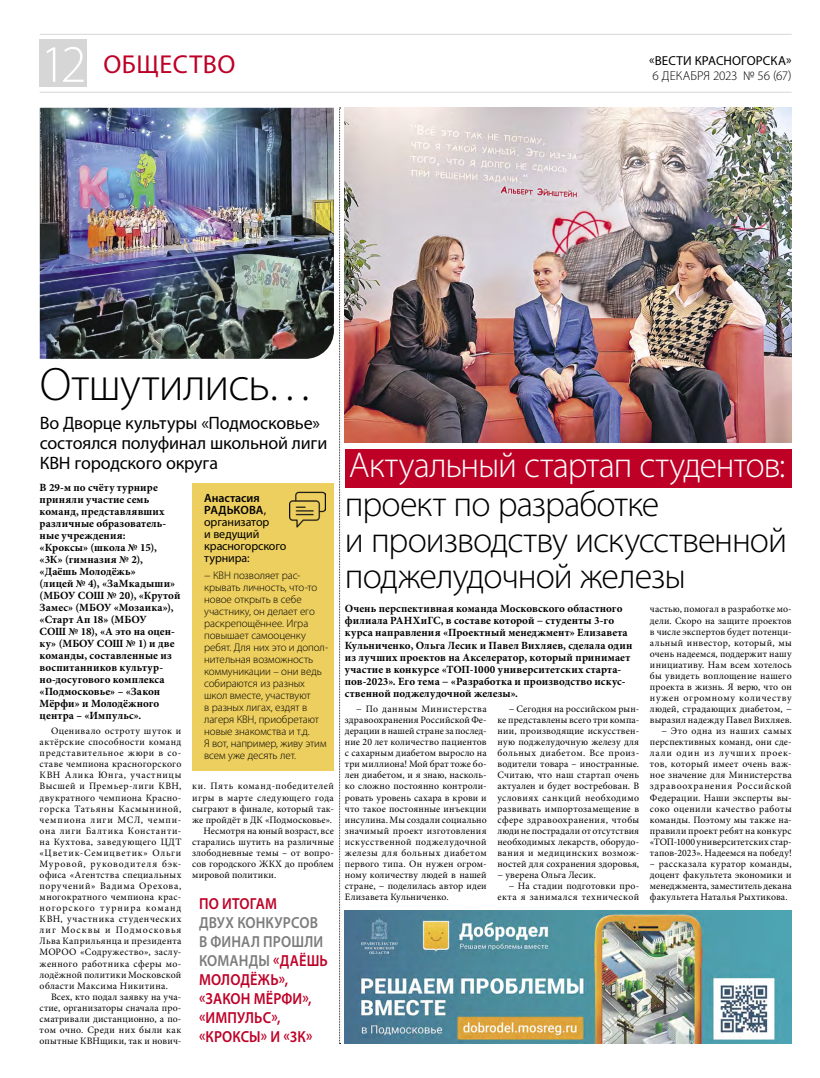
<style>
.page{position:relative;width:820px;height:1078px;background:#fff}
.page>*{position:absolute;margin:0;border:0;box-sizing:border-box;transform-origin:0 0}
.t1{font:300 53px "Myriad Pro";color:#fff}
.t2{font:300 47px "Myriad Pro";letter-spacing:-.015em;color:#000}
.t3{font:300 36px/36px "Myriad Pro";letter-spacing:-.025em;color:#000}
.t4{font:300 36px "Myriad Pro";letter-spacing:-.03em;color:#fff}
.t5{font:26px "Myriad Pro";letter-spacing:.02em;color:#be0027}
.t6{font:18px/20px "Myriad Pro";letter-spacing:-.01em;color:#000}
.t7{font:600 16px/19px "Myriad Pro";letter-spacing:.01em;color:#be0027;scale:.9 1}
.t8{font:13px "Myriad Pro";letter-spacing:.01em;color:#000}
.t9{font:300 13px "Myriad Pro";letter-spacing:-.005em;color:#000}
.t10{font:12px/12px "Myriad Pro";letter-spacing:-.01em;color:#000}
.t11{font:700 11px/12px "Minion Pro";letter-spacing:.015em;color:#000}
.t12{font:300 11px/12px "Myriad Pro";letter-spacing:-.005em;color:#000}
.t13{font:9.8px/11.1px "Minion Pro";letter-spacing:.02em;color:#000;text-align:justify}
.t14{font:9.8px "Minion Pro";letter-spacing:.06em;color:#000}
.t15{font:9.8px "Minion Pro";letter-spacing:.04em;color:#000}
.s1{font-weight:600}
.s2{color:#7c7c7c}
</style>
<div class="page">
<hr style="left:40px;top:92px;width:751px;height:1px;background:#d6d6d6">
<hr style="left:40px;top:34px;width:751px;height:1px;background:#d6d6d6">
<div style="left:40px;top:40px;width:47px;height:47px;background:#d6d6d6"></div>
<div style="left:345px;top:448px;width:446px;height:39px;background:#be0027"></div>
<img style="left:345px;top:108px;width:446px;height:334px">
<img style="left:345px;top:910px;width:446px;height:133px">
<img style="left:40px;top:108px;width:294px;height:251px">
<div style="left:193px;top:483px;width:141px;height:287px;background:#edcf5f"></div>
<img style="left:289px;top:491px;width:36px;height:36px">
<svg style="left:339px;top:108px;width:1px;height:936px"></svg>
<h1 class="t1" style="left:40px;top:32px;width:48px">12</h1>
<h3 class="t8" style="left:649px;top:53px;width:144px">«ВЕСТИ КРАСНОГОРСКА»</h3>
<h3 class="t5" style="left:103px;top:48px;width:133px">ОБЩЕСТВО</h3>
<h3 class="t9" style="left:652px;top:68px;width:140px">6 ДЕКАБРЯ 2023 № 56 (67)</h3>
<h2 class="t2" style="left:40px;top:355px;width:275px">Отшутились…</h2>
<h3 class="t6" style="left:40px;top:412px;width:289px">Во Дворце культуры «Подмосковье» состоялся полуфинал школьной лиги<br>КВН городского округа</h3>
<p class="t11" style="left:40px;top:481px;width:142px">В 29-м по счёту турнире приняли участие семь команд, представлявших различные образователь&shy;ные учреждения:<br>«Кроксы» (школа № 15), «3К» (гимназия № 2), «Даёшь Молодёжь»<br>(лицей № 4), «ЗаМкадыши» (МБОУ СОШ № 20), «Крутой<br>Замес» (МБОУ «Мозаика»), «Старт Ап 18» (МБОУ<br>СОШ № 18), «А это на оцен&shy;ку» (МБОУ СОШ № 1) и две команды, составленные из воспитанников культур&shy;но-досугового комплекса «Подмосковье» – «Закон<br>Мёрфи» и Молодёжного центра – «Импульс».</p>
<p class="t13" style="left:40px;top:725px;width:143px;text-indent:11px">Оценивало остроту шуток и актёрские способности команд представительное жюри в со&shy;ставе чемпиона красногорского КВН Алика Юнга, участницы Высшей и Премьер-лиги КВН, двукратного чемпиона Красно&shy;горска Татьяны Касмыниной, чемпиона лиги МСЛ, чемпи&shy;она лиги Балтика Константи&shy;на Кухтова, заведующего ЦДТ «Цветик-Семицветик» Ольги Муровой, руководителя бэк&shy;офиса «Агентства специальных поручений» Вадима Орехова, многократного чемпиона крас&shy;ногорского турнира команд КВН, участника студенческих лиг Москвы и Подмосковья Льва Каприльянца и президента МОРОО «Содружество», заслу&shy;женного работника сферы мо&shy;лодёжной политики Московской области Максима Никитина.</p>
<p class="t13" style="left:40px;top:990px;width:143px;text-indent:11px">Всех, кто подал заявку на уча&shy;стие, организаторы сначала про&shy;сматривали дистанционно, а по&shy;том очно. Среди них были как опытные КВНщики, так и нович-</p>
<p class="t10" style="left:204px;top:491px;width:84px"><span class="s1">Анастасия<br>РАДЬКОВА</span>, организатор<br>и ведущий красногорского турнира:</p>
<p class="t12" style="left:204px;top:569px;width:125px">− КВН позволяет рас&shy;крывать личность, что-то новое открыть в себе участнику, он делает его раскрепощённее. Игра повышает самооценку ребят. Для них это и допол&shy;нительная возможность коммуникации – они ведь собираются из разных школ вместе, участвуют<br>в разных лигах, ездят в лагеря КВН, приобретают новые знакомства и т.д.<br>Я вот, например, живу этим всем уже десять лет.</p>
<p class="t14" style="left:192px;top:779px;width:143px">ки. Пять команд-победителей</p>
<p class="t15" style="left:192px;top:790px;width:143px">игры в марте следующего года</p>
<p class="t13" style="left:192px;top:802px;width:143px">сыграют в финале, который так-</p>
<p class="t13" style="left:192px;top:813px;width:141px">же пройдёт в ДК «Подмосковье».</p>
<p class="t13" style="left:203px;top:824px;width:132px">Несмотря на юный возраст, все</p>
<p class="t13" style="left:192px;top:836px;width:143px">старались шутить на различные</p>
<p class="t13" style="left:192px;top:847px;width:143px">злободневные темы – от вопро-</p>
<p class="t13" style="left:192px;top:858px;width:143px">сов городского ЖКХ до проблем</p>
<p class="t13" style="left:192px;top:869px;width:86px">мировой политики.</p>
<h3 class="t7" style="left:199px;top:893px;width:88px">ПО ИТОГАМ</h3>
<h3 class="t7" style="left:199px;top:912px;width:145px"><span class="s2">ДВУХ КОНКУРСОВ<br>В ФИНАЛ ПРОШЛИ<br>КОМАНДЫ</span> «ДАЁШЬ<br>МОЛОДЁЖЬ», «ЗАКОН МЁРФИ», «ИМПУЛЬС», «КРОКСЫ» И «3К»</h3>
<h3 class="t4" style="left:349px;top:443px;width:438px">Актуальный стартап студентов:</h3>
<h3 class="t3" style="left:345px;top:485px;width:443px">проект по разработке<br>и производству искусственной поджелудочной железы</h3>
<p class="t11" style="left:345px;top:602px;width:289px">Очень перспективная команда Московского областного филиала РАНХиГС, в составе которой − студенты 3-го курса направления «Проектный менеджмент» Елизавета Кульниченко, Ольга Лесик и Павел Вихляев, сделала один из лучших проектов на Акселератор, который принимает участие в конкурсе «ТОП-1000 университетских старта&shy;пов-2023». Его тема − «Разработка и производство искус&shy;ственной поджелудочной железы».</p>
<p class="t13" style="left:345px;top:703px;width:143px;text-indent:11px">− По данным Министерства здравоохранения Российской Фе&shy;дерации в нашей стране за послед&shy;ние 20 лет количество пациентов с сахарным диабетом выросло на три миллиона! Мой брат тоже бо&shy;лен диабетом, и я знаю, насколь&shy;ко сложно постоянно контроли&shy;ровать уровень сахара в крови и что такое постоянные инъекции инсулина. Мы создали социально значимый проект изготовления искусственной поджелудочной железы для больных диабетом первого типа. Он нужен огром&shy;ному количеству людей в нашей стране, − поделилась автор идеи Елизавета Кульниченко.</p>
<p class="t13" style="left:497px;top:703px;width:143px;text-indent:11px">− Сегодня на российском рын&shy;ке представлены всего три компа&shy;нии, производящие искусствен&shy;ную поджелудочную железу для больных диабетом. Все произ&shy;водители товара – иностранные.<br>Считаю, что наш стартап очень актуален и будет востребован. В условиях санкций необходимо развивать импортозамещение в сфере здравоохранения, чтобы люди не пострадали от отсутствия необходимых лекарств, оборудо&shy;вания и медицинских возмож&shy;ностей для сохранения здоровья, − уверена Ольга Лесик.</p>
<p class="t13" style="left:497px;top:880px;width:143px;text-align:right">− На стадии подготовки про&shy;екта я занимался технической</p>
<p class="t13" style="left:649px;top:603px;width:143px;text-align:right">частью, помогал в разработке мо&shy;дели. Скоро на защите проектов в числе экспертов будет потенци&shy;альный инвестор, который, мы очень надеемся, поддержит нашу инициативу. Нам всем хотелось бы увидеть воплощение нашего проекта в жизнь. Я верю, что он нужен огромному количеству людей, страдающих диабетом, − выразил надежду Павел Вихляев. − Это одна из наших самых перспективных команд, они сде&shy;лали один из лучших проек&shy;тов, который имеет очень важ&shy;ное значение для Министерства здравоохранения Российской<br>Федерации. Наши эксперты вы&shy;соко оценили качество работы команды. Поэтому мы также на&shy;правили проект ребят на конкурс «ТОП-1000 университетских стар&shy;тапов-2023». Надеемся на победу!</p>
<p class="t13" style="left:649px;top:858px;width:143px">– рассказала куратор команды, доцент факультета экономики и менеджмента, заместитель декана факультета Наталья Рыхтикова.</p>
</div>
